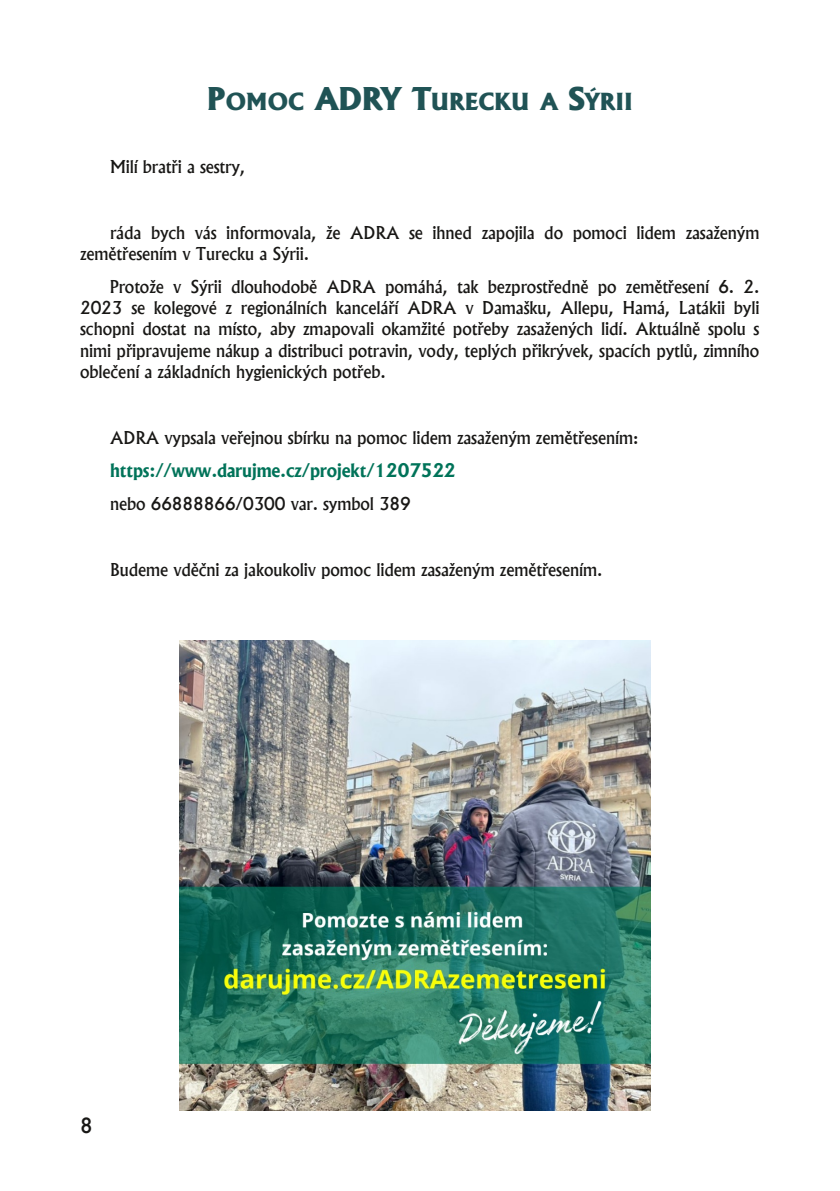
<style>
.page{position:relative;width:840px;height:1191px;background:#fff}
.page>*{position:absolute;margin:0;border:0;box-sizing:border-box;transform-origin:0 0}
.t1{font:expanded 22.4px "A028";letter-spacing:-.005em;color:#205355}
.t2{font:500 20px "Albertus";color:#181715}
.t3{font:700 18px "Albertus";letter-spacing:-.005em;color:#007359}
.t4{font:500 17px/21px "Albertus";letter-spacing:-.005em;color:#181715}
.s1{font-size:30px}
</style>
<div class="page">
<img style="left:180px;top:640px;width:470px;height:470px">
<h1 class="t1" style="left:206px;top:87px;width:428px"><span class="s1">P</span>OMOC <span class="s1">ADRY T</span>URECKU A <span class="s1">S</span>ÝRII</h1>
<p class="t4" style="left:110px;top:156px;width:136px">Milí bratři a sestry,</p>
<p class="t4" style="left:80px;top:222px;width:680px;text-indent:30px">ráda bych vás informovala, že ADRA se ihned zapojila do pomoci lidem zasaženým zemětřesením v Turecku a Sýrii.</p>
<p class="t4" style="left:80px;top:276px;width:680px;text-align:justify;text-indent:30px">Protože v Sýrii dlouhodobě ADRA pomáhá, tak bezprostředně po zemětřesení 6. 2.<br>2023 se kolegové z regionálních kanceláří ADRA v Damašku, Allepu, Hamá, Latákii byli schopni dostat na místo, aby zmapovali okamžité potřeby zasažených lidí. Aktuálně spolu s nimi připravujeme nákup a distribuci potravin, vody, teplých přikrývek, spacích pytlů, zimního oblečení a základních hygienických potřeb.</p>
<p class="t4" style="left:110px;top:427px;width:529px">ADRA vypsala veřejnou sbírku na pomoc lidem zasaženým zemětřesením:</p>
<p class="t3" style="left:110px;top:459px;width:347px">https://www.darujme.cz/projekt/1207522</p>
<p class="t4" style="left:110px;top:493px;width:302px">nebo 66888866/0300 var. symbol 389</p>
<p class="t4" style="left:110px;top:559px;width:493px">Budeme vděčni za jakoukoliv pomoc lidem zasaženým zemětřesením.</p>
<p class="t2" style="left:80px;top:1112px;width:14px">8</p>
</div>
